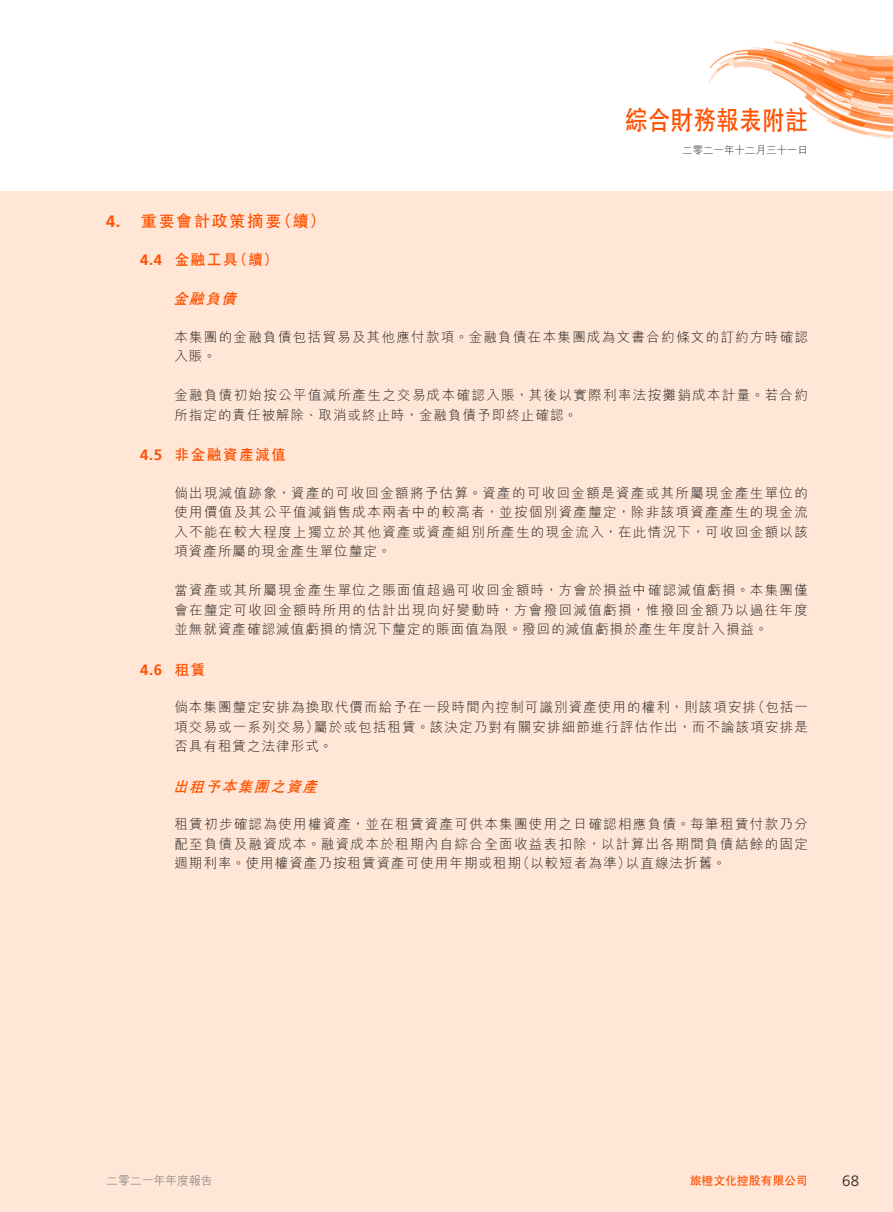
<style>
.page{position:relative;width:893px;height:1212px;background:#fff}
.page>*{position:absolute;margin:0;border:0;box-sizing:border-box;transform-origin:0 0}
.t1{font:700 27px "C Hei 2 HK";color:#ff5000;scale:.85 1}
._01_H1{font:700 16.5px "C Hei 2 HK";letter-spacing:.08em;color:#ff5000}
._02_H2{font:700 15px "C Hei 2 HK";letter-spacing:.08em;color:#ff5000}
._03_H3{font:italic 700 15px "C Hei 2 HK";color:#ff5000}
._02_H2-2{font:700 15px "Frutiger LT Std";color:#ff5000}
.t2{font:300 15px "Frutiger LT Std";color:#231f20}
._00_txt{font:300 13.5px/19.5px "M Hei HK";letter-spacing:.085em;color:#231f20;text-align:justify}
.t3{font:700 12px "C Hei 2 HK";letter-spacing:-.015em;color:#ff5000}
.t4{font:300 12px "M Hei HK";letter-spacing:-.015em;color:#6c6d70}
.t5{font:300 10.5px "M Hei HK";color:#231f20}
.s1{font-family:"Frutiger LT Std"}
.s2{font-family:"C Hei 2 HK"}
</style>
<div class="page">
<div style="left:0;top:191px;width:893px;height:1021px;background:#ffe6d6"></div>
<img style="left:709px;top:41px;width:184px;height:98px">
<h1 class="t1" style="left:625px;top:101px;width:217px">綜合財務報表附註</h1>
<p class="t5" style="left:682px;top:143px;width:127px">二零二一年十二月三十一日</p>
<p class="_01_H1" style="left:106px;top:209px;width:221px"><span class="s1">4.</span> 重要會計政策摘要（續）</p>
<p class="_02_H2" style="left:140px;top:249px;width:140px"><span class="s1">4.4</span> 金融工具（續）</p>
<p class="_03_H3" style="left:173px;top:288px;width:70px">金融負債</p>
<p class="_00_txt" style="left:174px;top:326px;width:635px">本集團的金融負債包括貿易及其他應付款項。金融負債在本集團成為文書合約條文的訂約方時確認入賬。</p>
<p class="_00_txt" style="left:174px;top:385px;width:635px">金融負債初始按公平值減所產生之交易成本確認入賬，其後以實際利率法按攤銷成本計量。若合約所指定的責任被解除、取消或終止時，金融負債予即終止確認。</p>
<p class="_02_H2" style="left:140px;top:444px;width:148px"><span class="s1">4.5</span> 非金融資產減值</p>
<p class="_00_txt" style="left:174px;top:482px;width:635px">倘出現減值跡象，資產的可收回金額將予估算。資產的可收回金額是資產或其所屬現金產生單位的使用價值及其公平值減銷售成本兩者中的較高者，並按個別資產釐定，除非該項資產產生的現金流入不能在較大程度上獨立於其他資產或資產組別所產生的現金流入，在此情況下，可收回金額以該項資產所屬的現金產生單位釐定。</p>
<p class="_00_txt" style="left:174px;top:580px;width:635px">當資產或其所屬現金產生單位之賬面值超過可收回金額時，方會於損益中確認減值虧損。本集團僅會在釐定可收回金額時所用的估計出現向好變動時，方會撥回減值虧損，惟撥回金額乃以過往年度並無就資產確認減值虧損的情況下釐定的賬面值為限。撥回的減值虧損於產生年度計入損益。</p>
<p class="_02_H2-2" style="left:140px;top:660px;width:67px">4.6 <span class="s2">租賃</span></p>
<p class="_00_txt" style="left:174px;top:697px;width:635px">倘本集團釐定安排為換取代價而給予在一段時間內控制可識別資產使用的權利，則該項安排（包括一項交易或一系列交易）屬於或包括租賃。該決定乃對有關安排細節進行評估作出，而不論該項安排是否具有租賃之法律形式。</p>
<p class="_03_H3" style="left:173px;top:775px;width:151px">出租予本集團之資產</p>
<p class="_00_txt" style="left:174px;top:814px;width:635px">租賃初步確認為使用權資產，並在租賃資產可供本集團使用之日確認相應負債。每筆租賃付款乃分配至負債及融資成本。融資成本於租期內自綜合全面收益表扣除，以計算出各期間負債結餘的固定週期利率。使用權資產乃按租賃資產可使用年期或租期（以較短者為準）以直線法折舊。</p>
<p class="t4" style="left:106px;top:1172px;width:108px">二零二一年年度報告</p>
<p class="t3" style="left:690px;top:1172px;width:120px">旅橙文化控股有限公司</p>
<p class="t2" style="left:842px;top:1172px;width:19px">68</p>
</div>
